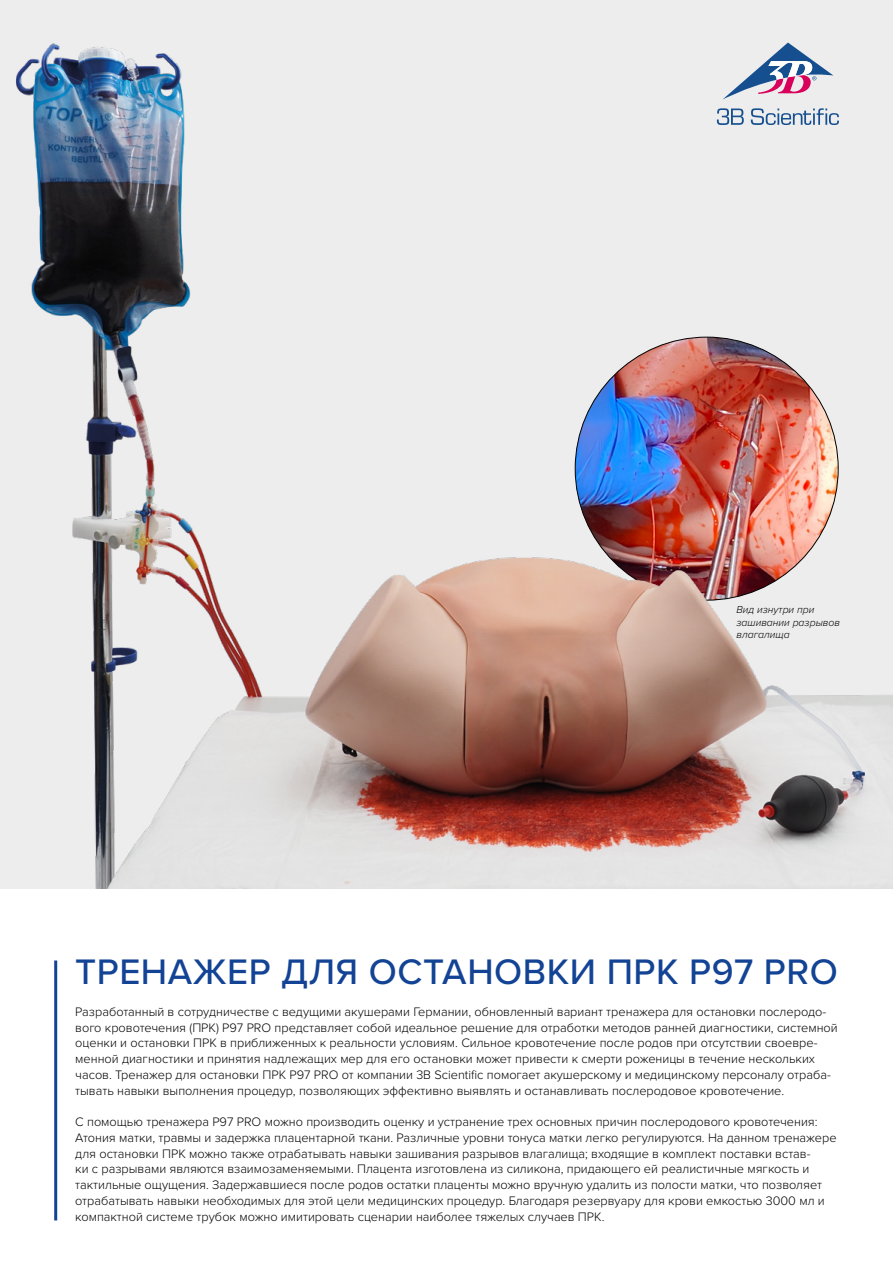
<style>
.page{position:relative;width:893px;height:1263px;background:#fff}
.page>*{position:absolute;margin:0;border:0;box-sizing:border-box;transform-origin:0 0}
.t1{font:500 36.75px "Proxima Nova";letter-spacing:.015em;color:#134395}
.t2{font:300 12.75px/15.8px "Proxima Nova";color:#000}
.t3{font:italic 300 10.5px/12.6px "Proxima Nova";color:#000}
</style>
<div class="page">
<hr style="left:54px;top:960px;width:3px;height:260px;background:#134395">
<img style="left:0;top:15px;width:893px;height:874px">
<p class="t3" style="left:736px;top:603px;width:105px">Вид изнутри при зашивании разрывов влагалища</p>
<h1 class="t1" style="left:75px;top:945px;width:764px">ТРЕНАЖЕР ДЛЯ ОСТАНОВКИ ПРК P97 PRO</h1>
<p class="t2" style="left:75px;top:1003px;width:764px">Разработанный в сотрудничестве с ведущими акушерами Германии, обновленный вариант тренажера для остановки послеродо&shy;вого кровотечения (ПРК) P97 PRO представляет собой идеальное решение для отработки методов ранней диагностики, системной оценки и остановки ПРК в приближенных к реальности условиям. Сильное кровотечение после родов при отсутствии своевре&shy;менной диагностики и принятия надлежащих мер для его остановки может привести к смерти роженицы в течение нескольких часов. Тренажер для остановки ПРК P97 PRO от компании 3B Scientific помогает акушерскому и медицинскому персоналу отраба&shy;тывать навыки выполнения процедур, позволяющих эффективно выявлять и останавливать послеродовое кровотечение.</p>
<p class="t2" style="left:75px;top:1113px;width:763px">С помощью тренажера P97 PRO можно производить оценку и устранение трех основных причин послеродового кровотечения:<br>Атония матки, травмы и задержка плацентарной ткани. Различные уровни тонуса матки легко регулируются. На данном тренажере для остановки ПРК можно также отрабатывать навыки зашивания разрывов влагалища; входящие в комплект поставки встав-<br>ки с разрывами являются взаимозаменяемыми. Плацента изготовлена из силикона, придающего ей реалистичные мягкость и тактильные ощущения. Задержавшиеся после родов остатки плаценты можно вручную удалить из полости матки, что позволяет отрабатывать навыки необходимых для этой цели медицинских процедур. Благодаря резервуару для крови емкостью 3000 мл и компактной системе трубок можно имитировать сценарии наиболее тяжелых случаев ПРК.</p>
</div>
